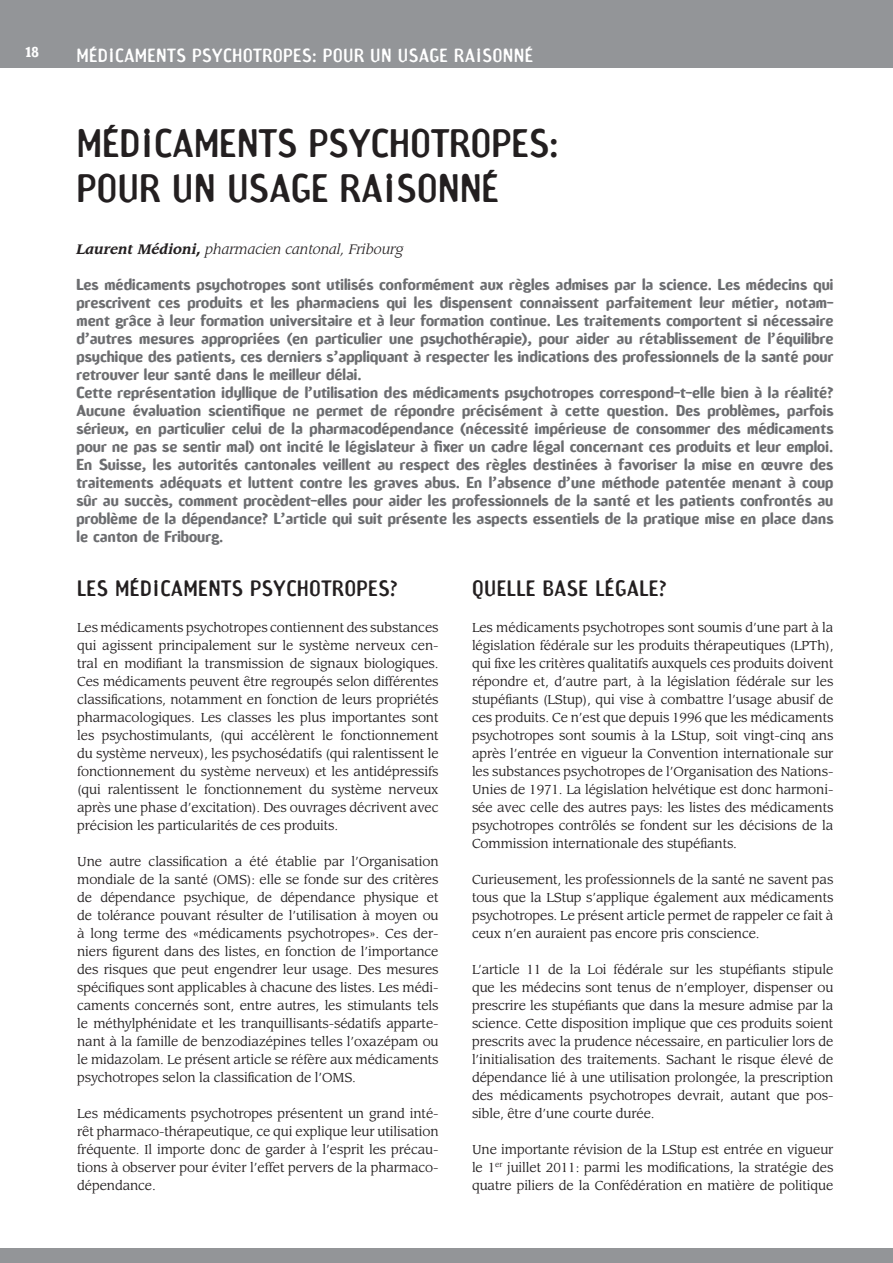
<style>
.page{position:relative;width:893px;height:1263px;background:#fff}
.page>*{position:absolute;margin:0;border:0;box-sizing:border-box;transform-origin:0 0}
.titre{font:37.5px "Amoebia Sans";color:#231f20}
.sous_titre_1_ligne{font:21px "Amoebia Sans";letter-spacing:.02em;color:#231f20}
.t1{font:18px "Amoebia Sans";letter-spacing:.02em;color:#fff}
.chapeau{font:700 15px/18px "Amoebia";color:#6c6d70;text-align:justify}
.auteur{font:italic 13.5px "Leawood";color:#231f20}
.t2{font:700 13.5px "Amoebia";color:#fff}
.sous_titre_1_ligne-2{font:12.75px/18px "Leawood";letter-spacing:-.01em;color:#231f20;text-align:justify}
.s1{font-weight:700}
</style>
<div class="page">
<div style="left:0;top:0;width:893px;height:68px;background:#939598"></div>
<div style="left:0;top:1249px;width:893px;height:14px;background:#939598"></div>
<p class="t2" style="left:26px;top:45px;width:15px">18</p>
<p class="t1" style="left:77px;top:45px;width:458px">MÉDICAMENTS PSYCHOTROPES: POUR UN USAGE RAISONNÉ</p>
<p class="titre" style="left:77px;top:121px;width:484px">MÉDICAMENTS PSYCHOTROPES:</p>
<p class="titre" style="left:77px;top:166px;width:424px">POUR UN USAGE RAISONNÉ</p>
<p class="auteur" style="left:77px;top:240px;width:328px"><span class="s1">Laurent Médioni,</span> pharmacien cantonal, Fribourg</p>
<p class="chapeau" style="left:77px;top:275px;width:758px">Les médicaments psychotropes sont utilisés conformément aux règles admises par la science. Les médecins qui prescrivent ces produits et les pharmaciens qui les dispensent connaissent parfaitement leur métier, notam&shy;ment grâce à leur formation universitaire et à leur formation continue. Les traitements comportent si nécessaire d’autres mesures appropriées (en particulier une psychothérapie), pour aider au rétablissement de l’équilibre psychique des patients, ces derniers s’appliquant à respecter les indications des professionnels de la santé pour retrouver leur santé dans le meilleur délai.</p>
<p class="chapeau" style="left:77px;top:383px;width:758px">Cette représentation idyllique de l’utilisation des médicaments psychotropes correspond-t-elle bien à la réalité?<br>Aucune évaluation scientifique ne permet de répondre précisément à cette question. Des problèmes, parfois sérieux, en particulier celui de la pharmacodépendance (nécessité impérieuse de consommer des médicaments pour ne pas se sentir mal) ont incité le législateur à fixer un cadre légal concernant ces produits et leur emploi.<br>En Suisse, les autorités cantonales veillent au respect des règles destinées à favoriser la mise en œuvre des traitements adéquats et luttent contre les graves abus. En l’absence d’une méthode patentée menant à coup sûr au succès, comment procèdent-elles pour aider les professionnels de la santé et les patients confrontés au problème de la dépendance? L’article qui suit présente les aspects essentiels de la pratique mise en place dans le canton de Fribourg.</p>
<p class="sous_titre_1_ligne" style="left:77px;top:576px;width:322px">LES MÉDICAMENTS PSYCHOTROPES?</p>
<p class="sous_titre_1_ligne-2" style="left:77px;top:618px;width:363px">Les médicaments psychotropes contiennent des substances qui agissent principalement sur le système nerveux cen&shy;tral en modifiant la transmission de signaux biologiques.<br>Ces médicaments peuvent être regroupés selon différentes classifications, notamment en fonction de leurs propriétés pharmacologiques. Les classes les plus importantes sont les psychostimulants, (qui accélèrent le fonctionnement du système nerveux), les psychosédatifs (qui ralentissent le fonctionnement du système nerveux) et les antidépressifs (qui ralentissent le fonctionnement du système nerveux après une phase d’excitation). Des ouvrages décrivent avec précision les particularités de ces produits.</p>
<p class="sous_titre_1_ligne-2" style="left:77px;top:852px;width:363px">Une autre classification a été établie par l’Organisation mondiale de la santé (OMS): elle se fonde sur des critères de dépendance psychique, de dépendance physique et de tolérance pouvant résulter de l’utilisation à moyen ou à long terme des «médicaments psychotropes». Ces der&shy;niers figurent dans des listes, en fonction de l’importance des risques que peut engendrer leur usage. Des mesures spécifiques sont applicables à chacune des listes. Les médi&shy;caments concernés sont, entre autres, les stimulants tels le méthylphénidate et les tranquillisants-sédatifs apparte&shy;nant à la famille de benzodiazépines telles l’oxazépam ou le midazolam. Le présent article se réfère aux médicaments psychotropes selon la classification de l’OMS.</p>
<p class="sous_titre_1_ligne-2" style="left:77px;top:1104px;width:363px">Les médicaments psychotropes présentent un grand inté&shy;rêt pharmaco-thérapeutique, ce qui explique leur utilisation fréquente. Il importe donc de garder à l’esprit les précau&shy;tions à observer pour éviter l’effet pervers de la pharmaco&shy;dépendance.</p>
<p class="sous_titre_1_ligne" style="left:472px;top:576px;width:196px">QUELLE BASE LÉGALE?</p>
<p class="sous_titre_1_ligne-2" style="left:472px;top:618px;width:363px">Les médicaments psychotropes sont soumis d’une part à la législation fédérale sur les produits thérapeutiques (LPTh), qui fixe les critères qualitatifs auxquels ces produits doivent répondre et, d’autre part, à la législation fédérale sur les stupéfiants (LStup), qui vise à combattre l’usage abusif de ces produits. Ce n’est que depuis 1996 que les médicaments psychotropes sont soumis à la LStup, soit vingt-cinq ans après l’entrée en vigueur la Convention internationale sur les substances psychotropes de l’Organisation des Nations-Unies de 1971. La législation helvétique est donc harmoni&shy;sée avec celle des autres pays: les listes des médicaments psychotropes contrôlés se fondent sur les décisions de la Commission internationale des stupéfiants.</p>
<p class="sous_titre_1_ligne-2" style="left:472px;top:870px;width:363px">Curieusement, les professionnels de la santé ne savent pas tous que la LStup s’applique également aux médicaments psychotropes. Le présent article permet de rappeler ce fait à ceux n’en auraient pas encore pris conscience.</p>
<p class="sous_titre_1_ligne-2" style="left:472px;top:960px;width:363px">L’article 11 de la Loi fédérale sur les stupéfiants stipule que les médecins sont tenus de n’employer, dispenser ou prescrire les stupéfiants que dans la mesure admise par la science. Cette disposition implique que ces produits soient prescrits avec la prudence nécessaire, en particulier lors de l’initialisation des traitements. Sachant le risque élevé de dépendance lié à une utilisation prolongée, la prescription des médicaments psychotropes devrait, autant que pos&shy;sible, être d’une courte durée.</p>
<p class="sous_titre_1_ligne-2" style="left:472px;top:1140px;width:363px">Une importante révision de la LStup est entrée en vigueur le 1<sup>er</sup> juillet 2011: parmi les modifications, la stratégie des quatre piliers de la Confédération en matière de politique</p>
</div>
